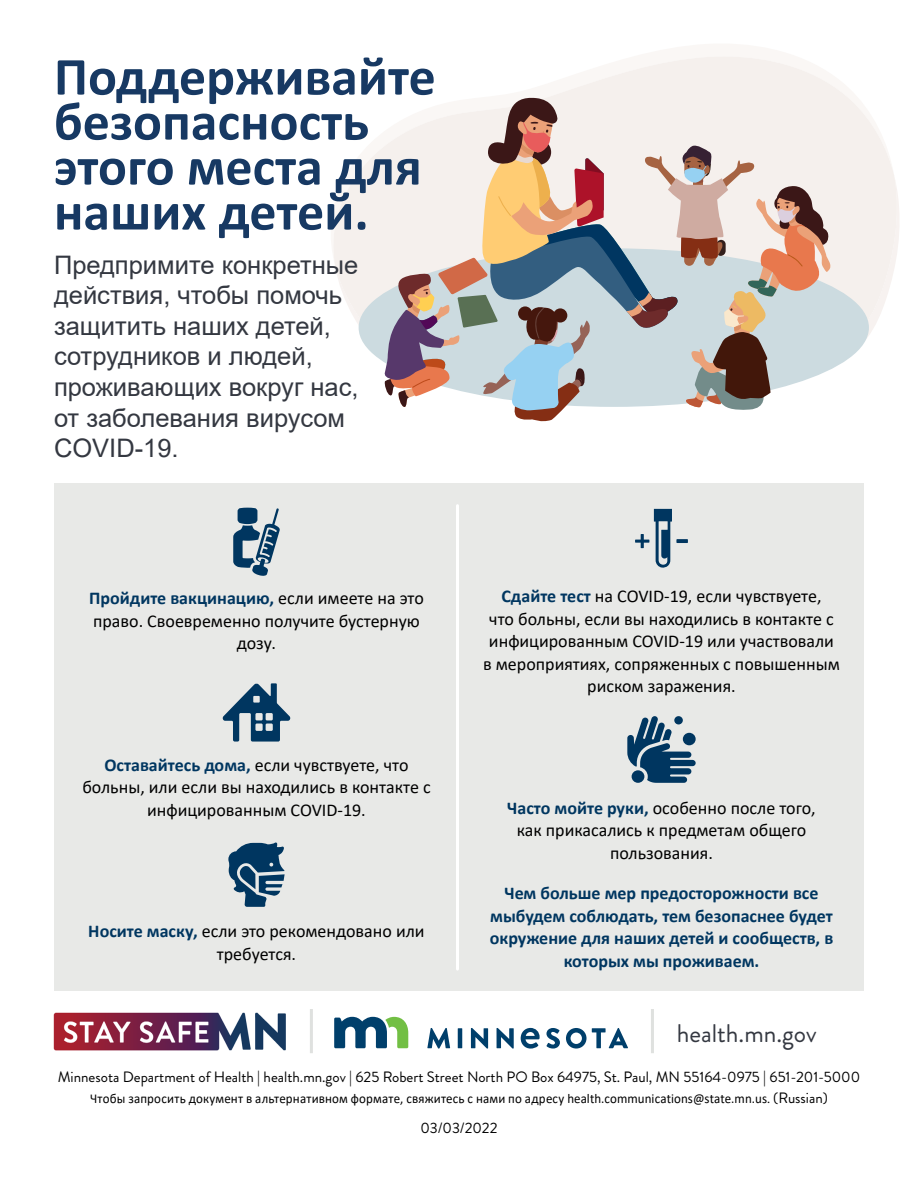
<style>
.page{position:relative;width:918px;height:1188px;background:#fff}
.page>*{position:absolute;margin:0;border:0;box-sizing:border-box;transform-origin:0 0}
.t1{font:700 54px/45px "Calibri";color:#173963}
.t2{font:25.5px/30.6px "Arial";color:#343841}
.t3{font:25.5px "Brandon Grotesque";color:#343841}
.Body-center{font:18px/22.5px "Calibri";color:#000;text-align:center}
.body{font:700 18px/22.5px "Calibri";color:#003660;text-align:center}
.body_10{font:15px "Brandon Grotesque";color:#000}
.body_10-2{font:13.5px "Calibri";letter-spacing:.015em;color:#000;scale:.96 1}
.s1{font-weight:700;color:#003660}
.s2{font-family:"Brandon Grotesque"}
.s3{font-family:"Brandon Grotesque";font-size:15px}
</style>
<div class="page">
<svg style="left:333px;top:56px;width:566px;height:287px;fill:#f6f1ef"></svg>
<div style="left:359px;top:248px;width:510px;height:159px;background:#ccdbe0;border-radius:50%"></div>
<svg style="left:383px;top:95px;width:448px;height:327px"></svg>
<svg style="left:334px;top:1017px;width:74px;height:31px"></svg>
<svg style="left:427px;top:1028px;width:23px;height:21px"></svg>
<hr style="left:458px;top:1028px;width:4px;height:20px;background:#003f6b">
<svg style="left:471px;top:1028px;width:17px;height:21px"></svg>
<svg style="left:497px;top:1028px;width:17px;height:21px"></svg>
<svg style="left:546px;top:1028px;width:14px;height:21px"></svg>
<svg style="left:566px;top:1028px;width:62px;height:21px"></svg>
<svg style="left:521px;top:1028px;width:19px;height:21px"></svg>
<img style="left:54px;top:1012px;width:232px;height:38px">
<hr style="left:310px;top:1009px;width:3px;height:44px;background:#dfe1df">
<hr style="left:651px;top:1009px;width:3px;height:44px;background:#dfe1df">
<div style="left:54px;top:484px;width:810px;height:507px;background:#e8e9e7"></div>
<svg style="left:233px;top:508px;width:47px;height:68px"></svg>
<svg style="left:223px;top:683px;width:67px;height:59px"></svg>
<svg style="left:228px;top:842px;width:57px;height:65px"></svg>
<svg style="left:635px;top:509px;width:53px;height:59px"></svg>
<svg style="left:627px;top:716px;width:69px;height:67px"></svg>
<hr style="left:456px;top:506px;width:3px;height:463px;background:#fff">
<h1 class="t1" style="left:54px;top:53px;width:383px">Поддерживайте безопасность этого места для наших детей.</h1>
<h2 class="t2" style="left:54px;top:249px;width:306px">Предпримите конкретные действия, чтобы помочь защитить наших детей, сотрудников и людей, проживающих вокруг нас, от заболевания вирусом<br>COVID-19.</h2>
<p class="Body-center" style="left:89px;top:587px;width:336px"><span class="s1">Пройдите вакцинацию,</span> если имеете на это право. Своевременно получите бустерную дозу.</p>
<p class="Body-center" style="left:82px;top:753px;width:350px"><span class="s1">Оставайтесь дома,</span> если чувствуете, что больны, или если вы находились в контакте с инфицированным COVID-19.</p>
<p class="Body-center" style="left:88px;top:920px;width:338px"><span class="s1">Носите маску,</span> если это рекомендовано или требуется.</p>
<p class="Body-center" style="left:483px;top:584px;width:358px"><span class="s1">Сдайте тест</span> на COVID-19, если чувствуете,<br>что больны, если вы находились в контакте с инфицированным COVID-19 или участвовали в мероприятиях, сопряженных с повышенным риском заражения.</p>
<p class="Body-center" style="left:507px;top:796px;width:310px"><span class="s1">Часто мойте руки,</span> особенно после того, как прикасались к предметам общего пользования.</p>
<p class="body" style="left:490px;top:882px;width:345px">Чем больше мер предосторожности все мыбудем соблюдать, тем безопаснее будет окружение для наших детей и сообществ, в которых мы проживаем.</p>
<h3 class="t3" style="left:677px;top:1016px;width:141px">health.mn.gov</h3>
<p class="body_10" style="left:58px;top:1066px;width:804px">Minnesota Department of Health | health.mn.gov | 625 Robert Street North PO Box 64975, St. Paul, MN 55164-0975 | 651-201-5000</p>
<p class="body_10-2" style="left:90px;top:1089px;width:770px">Чтобы запросить документ в альтернативном формате, свяжитесь с нами по адресу health.communications@state.mn.us<span class="s2">.</span> <span class="s3">(Russian)</span></p>
<p class="body_10" style="left:420px;top:1117px;width:79px">03/03/2022</p>
</div>
